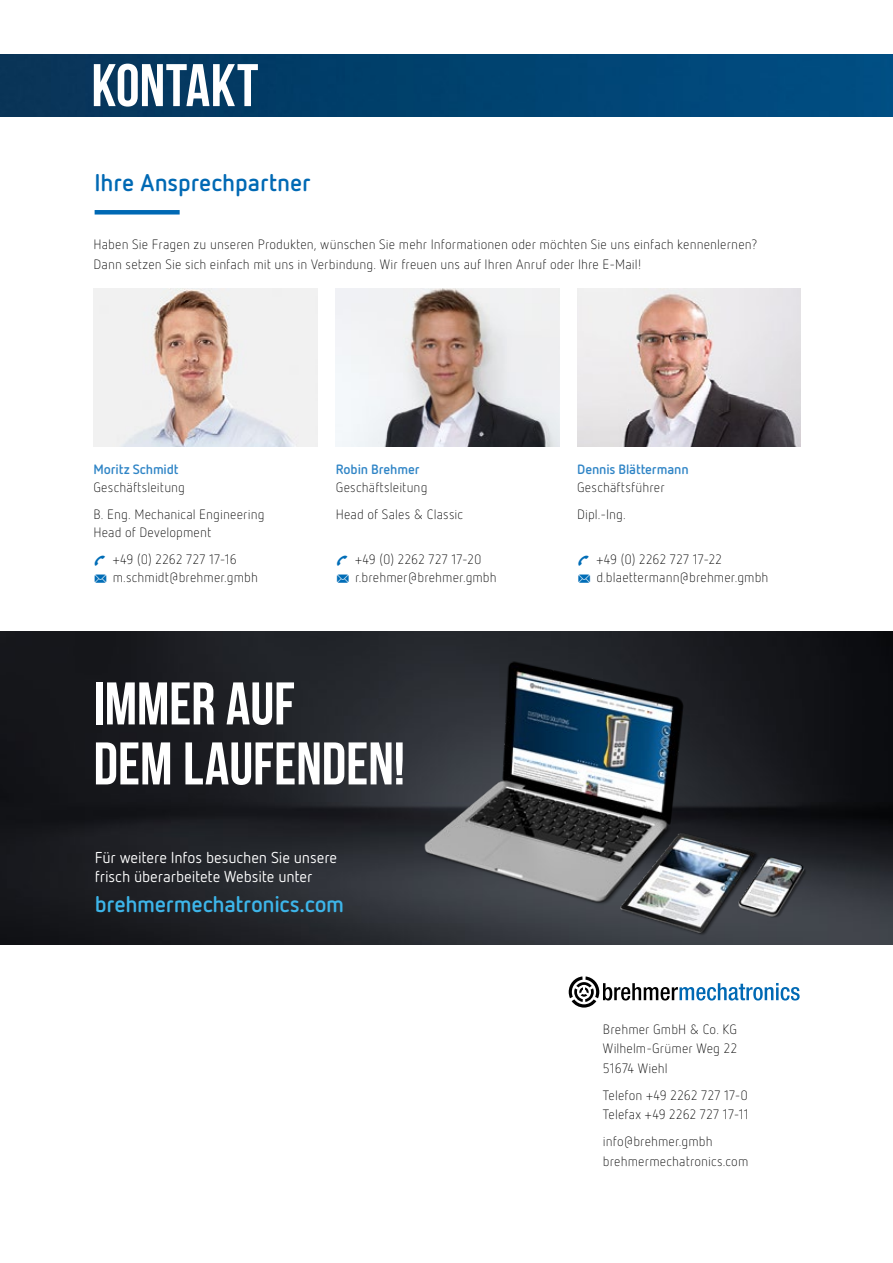
<style>
.page{position:relative;width:893px;height:1263px;background:#fff}
.page>*{position:absolute;margin:0;border:0;box-sizing:border-box;transform-origin:0 0}
.t1{font:700 60px/60px "Bebas Neue";color:#fff}
.t2{font:700 24px "Netto Pro";letter-spacing:-.005em;color:#0069b4}
.t3{font:700 22.5px "Netto Pro";letter-spacing:-.015em;color:#3db5e9}
.t4{font:15.75px/19.5px "Netto Pro";letter-spacing:-.01em;color:#fff}
.t5{font:300 13.5px/19.5px "Netto Pro";letter-spacing:.005em;color:#000}
.t6{font:700 13.5px "Netto Pro";letter-spacing:-.01em;color:#3085c6}
.s1{color:#006db7}
</style>
<div class="page">
<img style="left:0;top:631px;width:893px;height:313px">
<img style="left:409px;top:631px;width:459px;height:313px">
<img style="left:0;top:54px;width:893px;height:62px">
<svg style="left:569px;top:976px;width:231px;height:31px"></svg>
<img style="left:94px;top:288px;width:224px;height:158px">
<img style="left:336px;top:288px;width:223px;height:158px">
<img style="left:577px;top:288px;width:223px;height:158px">
<div style="left:95px;top:210px;width:85px;height:5px;background:#0069b4"></div>
<h1 class="t1" style="left:91px;top:55px;width:168px">KONTAKT</h1>
<h2 class="t2" style="left:95px;top:166px;width:218px">Ihre Ansprechpartner</h2>
<p class="t5" style="left:94px;top:234px;width:665px">Haben Sie Fragen zu unseren Produkten, wünschen Sie mehr Informationen oder möchten Sie uns einfach kennenlernen?<br>Dann setzen Sie sich einfach mit uns in Verbindung. Wir freuen uns auf Ihren Anruf oder Ihre E-Mail!</p>
<p class="t6" style="left:94px;top:460px;width:86px">Moritz Schmidt</p>
<p class="t5" style="left:94px;top:473px;width:173px;line-height:27px">Geschäftsleitung<br>B. Eng. Mechanical Engineering</p>
<p class="t5" style="left:94px;top:522px;width:119px">Head of Development</p>
<p class="t5" style="left:113px;top:550px;width:147px;line-height:18px;text-indent:-19px"><span class="s1">❖</span> +49 (0) 2262 727 17-16 m.schmidt@brehmer.gmbh</p>
<p class="t6" style="left:336px;top:460px;width:85px">Robin Brehmer</p>
<p class="t5" style="left:336px;top:473px;width:129px;line-height:27px">Geschäftsleitung<br>Head of Sales &amp; Classic</p>
<p class="t5" style="left:355px;top:550px;width:143px;line-height:18px;text-indent:-19px"><span class="s1">❖</span> +49 (0) 2262 727 17-20 r.brehmer@brehmer.gmbh</p>
<h1 class="t1" style="left:94px;top:673px;width:313px">IMMER AUF<br>DEM LAUFENDEN!</h1>
<p class="t4" style="left:95px;top:847px;width:244px">Für weitere Infos besuchen Sie unsere frisch überarbeitete Website unter</p>
<h3 class="t3" style="left:95px;top:889px;width:251px">brehmermechatronics.com</h3>
<p class="t6" style="left:577px;top:460px;width:113px">Dennis Blättermann</p>
<p class="t5" style="left:577px;top:473px;width:89px;line-height:27px">Geschäftsführer<br>Dipl.-Ing.</p>
<p class="t5" style="left:596px;top:550px;width:174px;line-height:18px;text-indent:-19px"><span class="s1">❖</span> +49 (0) 2262 727 17-22 d.blaettermann@brehmer.gmbh</p>
<p class="t5" style="left:603px;top:1019px;width:136px;text-align:justify">Brehmer GmbH &amp; Co. KG Wilhelm-Grümer Weg 22<br>51674 Wiehl</p>
<p class="t5" style="left:603px;top:1085px;width:147px">Telefon +49 2262 727 17-0<br>Telefax +49 2262 727 17-11</p>
<p class="t5" style="left:603px;top:1131px;width:147px">info@brehmer.gmbh brehmermechatronics.com</p>
</div>
